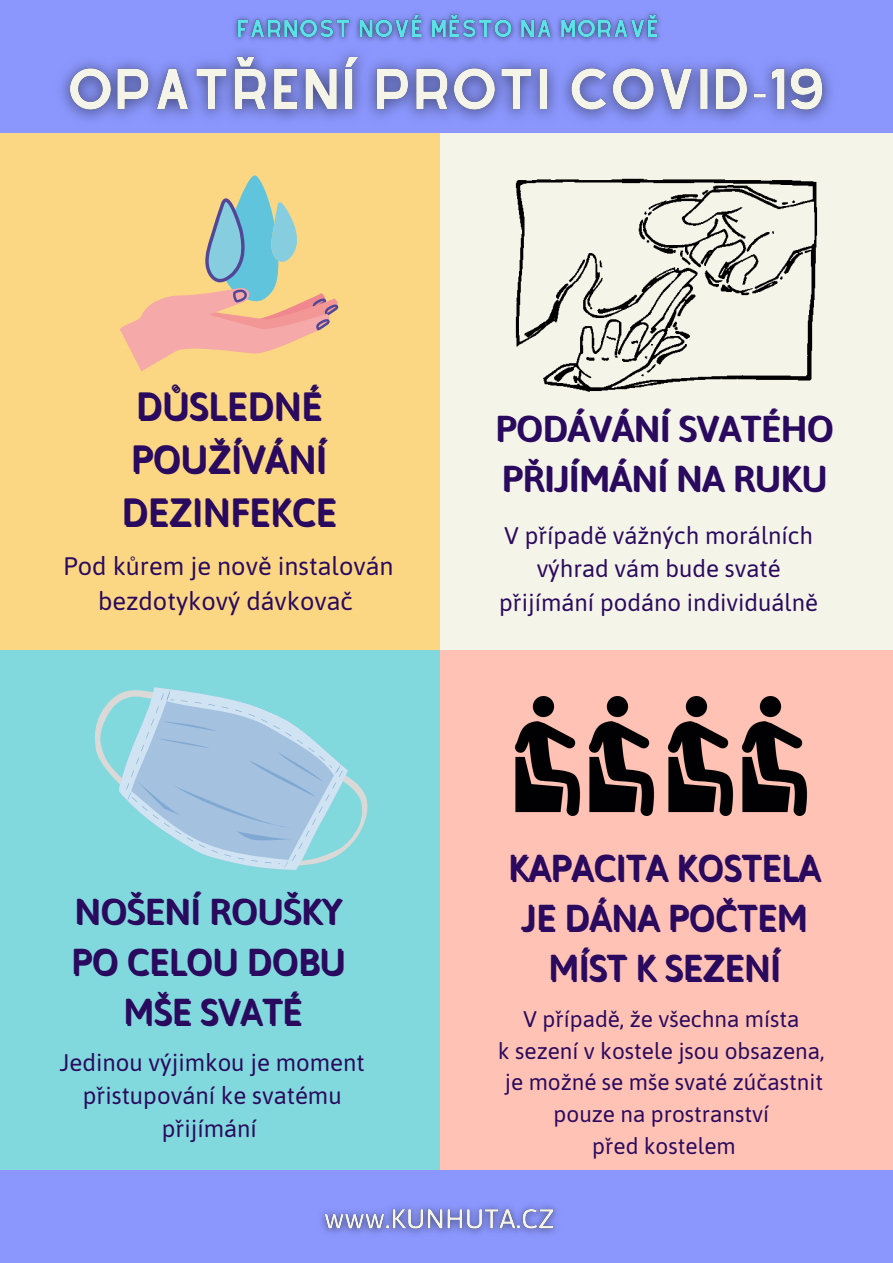
<style>
.page{position:relative;width:893px;height:1263px;background:#8b97fd}
.page>*{position:absolute;margin:0;border:0;box-sizing:border-box;transform-origin:0 0}
.t1{font:500 38.03px/52.9px "Asap";color:#2a0a5e;text-align:center}
.t2{font:500 36px/50.1px "Asap";color:#2a0a5e;text-align:center}
.t3{font:25.35px/35px "Asap";color:#2a0a5e;text-align:center}
.t4{font:24px/33.2px "Asap";color:#2a0a5e;text-align:center}
.t5{font:22.65px/31.6px "Asap";color:#2a0a5e;text-align:center}
</style>
<div class="page">
<div style="left:439px;top:133px;width:454px;height:517px;background:#f5f4e9"></div>
<div style="left:439px;top:650px;width:454px;height:519px;background:#ffc2b4"></div>
<div style="left:0;top:133px;width:440px;height:517px;background:#fcd783"></div>
<div style="left:0;top:650px;width:440px;height:519px;background:#81d9dd"></div>
<svg style="left:120px;top:175px;width:219px;height:196px"></svg>
<svg style="left:95px;top:713px;width:273px;height:124px"></svg>
<svg style="left:101px;top:697px;width:256px;height:149px"></svg>
<svg style="left:114px;top:687px;width:235px;height:183px"></svg>
<img style="left:515px;top:178px;width:303px;height:214px">
<img style="left:514px;top:696px;width:66px;height:119px">
<img style="left:61px;top:51px;width:771px;height:70px">
<img style="left:321px;top:1205px;width:236px;height:30px">
<img style="left:580px;top:696px;width:153px;height:119px">
<img style="left:234px;top:12px;width:426px;height:39px">
<img style="left:733px;top:696px;width:75px;height:119px">
<h1 class="t1" style="left:121px;top:379px;width:216px">DŮSLEDNÉ<br>POUŽÍVÁNÍ<br>DEZINFEKCE</h1>
<p class="t3" style="left:63px;top:548px;width:332px">Pod kůrem je nově instalován bezdotykový dávkovač</p>
<h2 class="t2" style="left:71px;top:886px;width:275px">NOŠENÍ ROUŠKY<br>PO CELOU DOBU<br>MŠE SVATÉ</h2>
<p class="t4" style="left:60px;top:1046px;width:306px">Jedinou výjimkou je moment přistupování ke svatému přijímání</p>
<h2 class="t2" style="left:495px;top:403px;width:339px;text-align:left">PODÁVÁNÍ SVATÉHO<br>PŘIJÍMÁNÍ NA RUKU</h2>
<p class="t4" style="left:499px;top:519px;width:320px">V případě vážných morálních výhrad vám bude svaté přijímání podáno individuálně</p>
<h2 class="t2" style="left:508px;top:842px;width:314px">KAPACITA KOSTELA<br>JE DÁNA POČTEM<br>MÍST K SEZENÍ</h2>
<p class="t5" style="left:498px;top:1003px;width:328px">V případě, že všechna místa<br>k sezení v kostele jsou obsazena, je možné se mše svaté zúčastnit pouze na prostranství<br>před kostelem</p>
</div>
